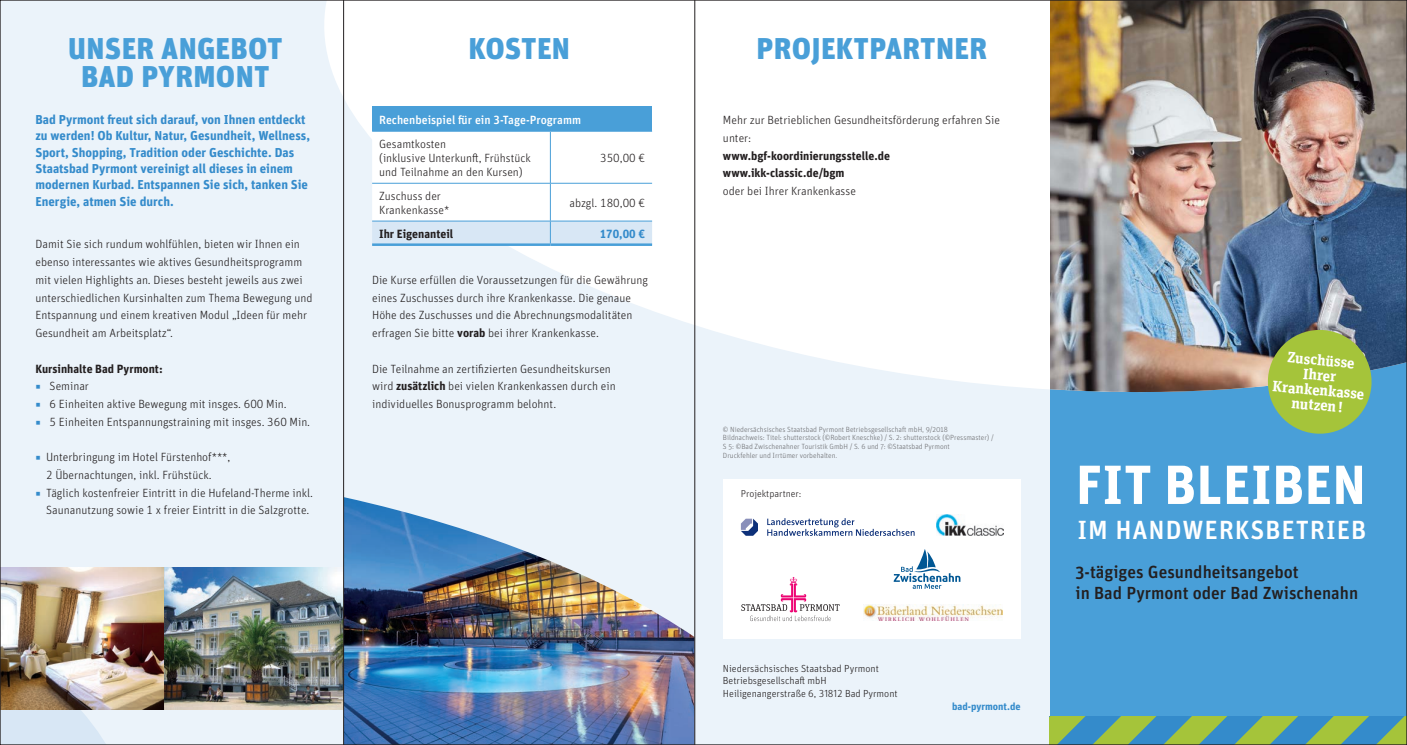
<style>
.page{position:relative;width:1407px;height:745px;background:#fff}
.page>*{position:absolute;margin:0;border:0;box-sizing:border-box;transform-origin:0 0}
.t1{font:700 55px "Unit OT";letter-spacing:.01em;color:#fff}
.Ue1{font:900 30px "Unit OT";letter-spacing:.01em;color:#499fd8}
.t2{font:500 26.25px "Unit OT";letter-spacing:.035em;color:#fff}
.Titel_Subhead{font:500 17.5px/21.2px "Unit OT";color:#231f20}
.t3{font:700 15px/15px "Unit Slab OT";color:#fff;text-align:center}
.Intro{font:700 12.88px/16.2px "Unit OT";color:#348bcb}
.Fließtext{font:300 11.88px/17.8px "Unit OT";color:#231f20}
.Afz{font:300 11.88px/17.8px "Unit OT";color:#231f20}
.Tabellentext{font:300 11.88px/14.1px "Unit OT";color:#231f20}
.Fließtext-2{font:700 11.88px "Unit OT";color:#231f20}
.Fließtext-3{font:500 11.88px "Unit OT";color:#fff}
.Tabellentext-2{font:700 11.88px "Unit OT";color:#231f20}
.Tabellentext-3{font:700 11.88px "Unit OT";color:#348bcb}
.t4{font:300 10.25px "Unit OT";color:#231f20}
.t5{font:700 10.25px "Unit OT";color:#348bcb}
.t6{font:300 10px "Unit OT";color:#231f20}
.Fotonachweis_grau{font:300 7.5px/8.8px "Unit OT";color:#6c6d70}
.s1{font-weight:700;color:#348bcb}
.s2{font-weight:700}
</style>
<div class="page">
<div style="left:1049px;top:0;width:358px;height:744px;background:#499fd8"></div>
<img style="left:1049px;top:2px;width:356px;height:395px">
<div style="left:0;top:0;width:1049px;height:744px;background:#ebf3fa"></div>
<svg style="left:324px;top:2px;width:725px;height:423px;fill:#fff"></svg>
<svg style="left:1049px;top:716px;width:356px;height:26px;background:#6ca782"></svg>
<img style="left:344px;top:497px;width:350px;height:245px">
<svg style="left:2px;top:709px;width:149px;height:33px;fill:#d8e7f5"></svg>
<div style="left:723px;top:478px;width:297px;height:160px;background:#fff"></div>
<svg style="left:741px;top:577px;width:98px;height:43px"></svg>
<img style="left:936px;top:514px;width:68px;height:21px">
<img style="left:863px;top:604px;width:140px;height:16px">
<svg style="left:767px;top:518px;width:147px;height:17px"></svg>
<svg style="left:741px;top:518px;width:17px;height:17px"></svg>
<div style="left:372px;top:106px;width:280px;height:25px;background:#499fd8"></div>
<svg style="left:372px;top:131px;width:280px;height:112px;background:#f2f7fc"></svg>
<hr style="left:372px;top:243px;width:178px;height:3px;background:#499fd8">
<hr style="left:550px;top:243px;width:102px;height:3px;background:#499fd8">
<svg style="left:1265px;top:327px;width:109px;height:107px;background:#8baf57"></svg>
<img style="left:2px;top:567px;width:341px;height:142px">
<svg style="left:894px;top:549px;width:66px;height:39px"></svg>
<hr style="left:343px;top:0;width:1px;height:744px;background:#231f20">
<hr style="left:694px;top:0;width:1px;height:744px;background:#231f20">
<p class="Ue1" style="left:68px;top:29px;width:216px">UNSER ANGEBOT</p>
<p class="Ue1" style="left:81px;top:57px;width:190px">BAD PYRMONT</p>
<p class="Intro" style="left:35px;top:111px;width:276px">Bad Pyrmont freut sich darauf, von Ihnen entdeckt zu werden! Ob Kultur, Natur, Gesundheit, Wellness, Sport, Shopping, Tradition oder Geschichte. Das Staatsbad Pyrmont vereinigt all dieses in einem modernen Kurbad. Entspannen Sie sich, tanken Sie Energie, atmen Sie durch.</p>
<p class="Fließtext" style="left:35px;top:235px;width:279px">Damit Sie sich rundum wohlfühlen, bieten wir Ihnen ein ebenso interessantes wie aktives Gesundheitsprogramm mit vielen Highlights an. Dieses besteht jeweils aus zwei unterschiedlichen Kursinhalten zum Thema Bewegung und Entspannung und einem kreativen Modul „Ideen für mehr Gesundheit am Arbeitsplatz“.</p>
<p class="Fließtext-2" style="left:35px;top:360px;width:129px">Kursinhalte Bad Pyrmont:</p>
<p class="Fließtext" style="left:35px;top:377px;width:55px"><span class="s1">◾</span> Seminar</p>
<p class="Fließtext" style="left:35px;top:395px;width:253px"><span class="s1">◾</span> 6 Einheiten aktive Bewegung mit insges. 600 Min.</p>
<p class="Fließtext" style="left:35px;top:412px;width:276px"><span class="s1">◾</span> 5 Einheiten Entspannungstraining mit insges. 360 Min.</p>
<p class="Afz" style="left:46px;top:448px;width:186px;text-indent:-11px"><span class="s1">◾</span> Unterbringung im Hotel Fürstenhof***,<br>2 Übernachtungen, inkl. Frühstück.</p>
<p class="Afz" style="left:35px;top:483px;width:279px;text-align:center"><span class="s1">◾</span> Täglich kostenfreier Eintritt in die Hufeland-Therme inkl.<br>Saunanutzung sowie 1 x freier Eintritt in die Salzgrotte.</p>
<p class="Ue1" style="left:468px;top:29px;width:103px">KOSTEN</p>
<p class="Ue1" style="left:756px;top:29px;width:232px">PROJEKTPARTNER</p>
<p class="Fließtext-3" style="left:379px;top:112px;width:203px">Rechenbeispiel für ein 3-Tage-Programm</p>
<p class="Tabellentext" style="left:379px;top:137px;width:68px">Gesamtkosten</p>
<p class="Tabellentext" style="left:379px;top:151px;width:153px">(inklusive Unterkunft, Frühstück und Teilnahme an den Kursen)</p>
<p class="Tabellentext" style="left:600px;top:151px;width:46px">350,00 €</p>
<p class="Tabellentext" style="left:379px;top:188px;width:72px">Zuschuss der<br>Krankenkasse*</p>
<p class="Tabellentext" style="left:569px;top:196px;width:77px">abzgl. 180,00 €</p>
<p class="Tabellentext-2" style="left:379px;top:225px;width:76px">Ihr Eigenanteil</p>
<p class="Tabellentext-3" style="left:600px;top:225px;width:47px">170,00 €</p>
<p class="Fließtext" style="left:372px;top:271px;width:277px">Die Kurse erfüllen die Voraussetzungen für die Gewährung eines Zuschusses durch ihre Krankenkasse. Die genaue Höhe des Zuschusses und die Abrechnungsmodalitäten erfragen Sie bitte <span class="s2">vorab</span> bei ihrer Krankenkasse.</p>
<p class="Fließtext" style="left:372px;top:359px;width:245px">Die Teilnahme an zertifizierten Gesundheitskursen wird <span class="s2">zusätzlich</span> bei vielen Krankenkassen durch ein individuelles Bonusprogramm belohnt.</p>
<p class="Fließtext" style="left:723px;top:111px;width:278px">Mehr zur Betrieblichen Gesundheitsförderung erfahren Sie unter:</p>
<p class="Fließtext-2" style="left:723px;top:148px;width:169px">www.bgf-koordinierungsstelle.de</p>
<p class="Fließtext-2" style="left:723px;top:165px;width:123px">www.ikk-classic.de/bgm</p>
<p class="Fließtext" style="left:723px;top:182px;width:134px">oder bei Ihrer Krankenkasse</p>
<p class="Fotonachweis_grau" style="left:723px;top:424px;width:226px">© Niedersächsisches Staatsbad Pyrmont Betriebsgesellschaft mbH, 9/2018</p>
<p class="Fotonachweis_grau" style="left:723px;top:433px;width:272px">Bildnachweis: Titel: shutterstock (©Robert Kneschke) / S. 2: shutterstock (©Pressmaster) /<br>S 5: ©Bad Zwischenahner Touristik GmbH / S. 6 und 7: ©Staatsbad Pyrmont<br>Druckfehler und Irrtümer vorbehalten.</p>
<p class="t6" style="left:741px;top:487px;width:62px">Projektpartner:</p>
<p class="t4" style="left:723px;top:662px;width:157px">Niedersächsisches Staatsbad Pyrmont</p>
<p class="t4" style="left:723px;top:674px;width:105px">Betriebsgesellschaft mbH</p>
<p class="t4" style="left:723px;top:687px;width:176px">Heiligenangerstraße 6, 31812 Bad Pyrmont</p>
<p class="t5" style="left:952px;top:698px;width:70px">bad-pyrmont.de</p>
<p class="t3" style="left:1288px;top:349px;width:69px;rotate:5deg">Zuschüsse</p>
<p class="t3" style="left:1274px;top:363px;width:93px;rotate:5deg">Ihrer<br>Krankenkasse nutzen!</p>
<p class="t1" style="left:1076px;top:448px;width:292px">FIT BLEIBEN</p>
<p class="t2" style="left:1077px;top:512px;width:290px">IM HANDWERKSBETRIEB</p>
<p class="Titel_Subhead" style="left:1075px;top:560px;width:284px">3-tägiges Gesundheitsangebot<br>in Bad Pyrmont oder Bad Zwischenahn</p>
</div>
